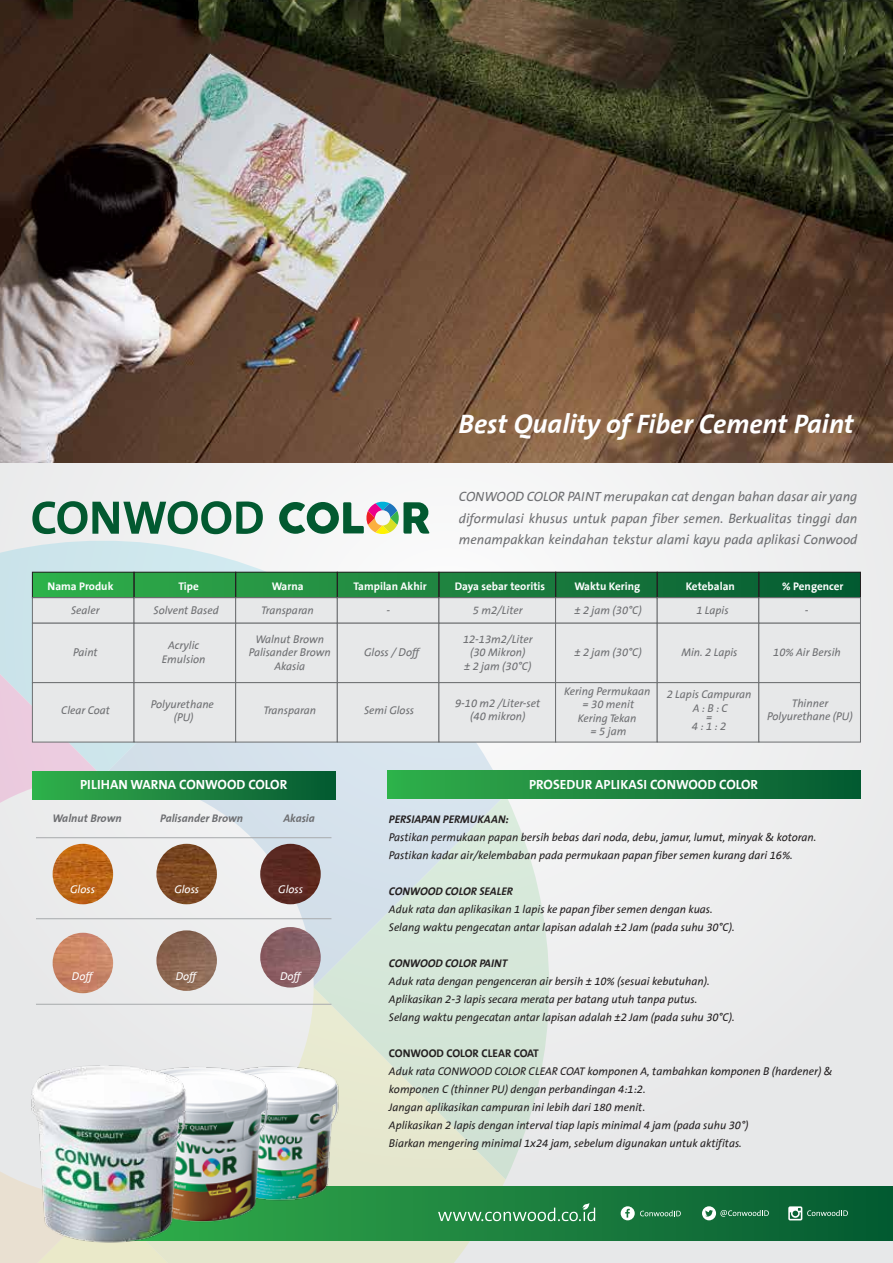
<style>
.page{position:relative;width:893px;height:1263px;background:#ecedee}
.page>*{position:absolute;margin:0;border:0;box-sizing:border-box;transform-origin:0 0}
.t1{font:italic 700 36.45px "INSEE";color:#fff}
.t2{font:italic 18px/21.6px "INSEE";color:#6d6e71;text-align:justify}
.t3{font:700 18px "INSEE";color:#fff}
.t4{font:italic 15px/18px "INSEE";color:#231f20}
.t5{font:italic 15px/13.5px "INSEE";color:#6d6e71;text-align:center}
.t6{font:700 15px "INSEE";color:#fff}
.t7{font:italic 700 15px "INSEE";color:#231f20}
.t8{font:italic 700 15px "INSEE";color:#6d6e71}
.t9{font:italic 15px "INSEE";color:#fff}
.t10{font:700 15px "INSEE";color:#231f20}
</style>
<div class="page">
<svg style="left:0;top:541px;width:295px;height:43px;fill:#cfe8ed"></svg>
<svg style="left:0;top:584px;width:103px;height:679px"></svg>
<svg style="left:103px;top:987px;width:403px;height:276px"></svg>
<svg style="left:103px;top:742px;width:403px;height:245px"></svg>
<svg style="left:314px;top:795px;width:235px;height:384px;background:#d9e5db"></svg>
<img style="left:0;top:0;width:893px;height:463px">
<svg style="left:279px;top:501px;width:151px;height:34px"></svg>
<svg style="left:32px;top:501px;width:231px;height:33px"></svg>
<div style="left:32px;top:572px;width:828px;height:26px;background:linear-gradient(to right,#32b04c,#065932)"></div>
<div style="left:32px;top:572px;width:102px;height:26px;border:1px solid #231f20"></div>
<div style="left:32px;top:597px;width:102px;height:26px;background:#e7e8e9;border:1px solid #6d6f71"></div>
<div style="left:32px;top:623px;width:102px;height:60px;background:#e7e8e9;border:1px solid #6d6f71"></div>
<div style="left:134px;top:572px;width:102px;height:26px;border:1px solid #231f20"></div>
<div style="left:134px;top:597px;width:102px;height:26px;background:#e7e8e9;border:1px solid #6d6f71"></div>
<div style="left:134px;top:623px;width:102px;height:60px;background:#e7e8e9;border:1px solid #6d6f71"></div>
<div style="left:235px;top:572px;width:102px;height:26px;border:1px solid #231f20"></div>
<div style="left:235px;top:597px;width:102px;height:26px;background:#e7e8e9;border:1px solid #6d6f71"></div>
<div style="left:235px;top:623px;width:102px;height:60px;background:#e7e8e9;border:1px solid #6d6f71"></div>
<div style="left:337px;top:572px;width:102px;height:26px;border:1px solid #231f20"></div>
<div style="left:337px;top:597px;width:102px;height:26px;background:#e7e8e9;border:1px solid #6d6f71"></div>
<div style="left:337px;top:623px;width:102px;height:60px;background:#e7e8e9;border:1px solid #6d6f71"></div>
<div style="left:439px;top:572px;width:117px;height:26px;border:1px solid #231f20"></div>
<div style="left:439px;top:597px;width:117px;height:26px;background:#e7e8e9;border:1px solid #6d6f71"></div>
<div style="left:439px;top:623px;width:117px;height:60px;background:#e7e8e9;border:1px solid #6d6f71"></div>
<div style="left:555px;top:572px;width:102px;height:26px;border:1px solid #231f20"></div>
<div style="left:555px;top:597px;width:102px;height:26px;background:#e7e8e9;border:1px solid #6d6f71"></div>
<div style="left:555px;top:623px;width:102px;height:60px;background:#e7e8e9;border:1px solid #6d6f71"></div>
<div style="left:657px;top:572px;width:102px;height:26px;border:1px solid #231f20"></div>
<div style="left:657px;top:597px;width:102px;height:26px;background:#e7e8e9;border:1px solid #6d6f71"></div>
<div style="left:657px;top:623px;width:102px;height:60px;background:#e7e8e9;border:1px solid #6d6f71"></div>
<div style="left:759px;top:572px;width:102px;height:26px;border:1px solid #231f20"></div>
<div style="left:759px;top:597px;width:102px;height:26px;background:#e7e8e9;border:1px solid #6d6f71"></div>
<div style="left:759px;top:623px;width:102px;height:60px;background:#e7e8e9;border:1px solid #6d6f71"></div>
<div style="left:32px;top:682px;width:102px;height:60px;background:#e7e8e9;border:1px solid #6d6f71"></div>
<div style="left:134px;top:682px;width:102px;height:60px;background:#e7e8e9;border:1px solid #6d6f71"></div>
<div style="left:235px;top:682px;width:102px;height:60px;background:#e7e8e9;border:1px solid #6d6f71"></div>
<div style="left:337px;top:682px;width:102px;height:60px;background:#e7e8e9;border:1px solid #6d6f71"></div>
<div style="left:439px;top:682px;width:117px;height:60px;background:#e7e8e9;border:1px solid #6d6f71"></div>
<div style="left:555px;top:682px;width:102px;height:60px;background:#e7e8e9;border:1px solid #6d6f71"></div>
<div style="left:657px;top:682px;width:102px;height:60px;background:#e7e8e9;border:1px solid #6d6f71"></div>
<div style="left:759px;top:682px;width:102px;height:60px;background:#e7e8e9;border:1px solid #6d6f71"></div>
<div style="left:387px;top:771px;width:474px;height:28px;background:linear-gradient(to right,#33b04c,#065932)"></div>
<img style="left:156px;top:844px;width:61px;height:60px;border-radius:30px">
<img style="left:260px;top:844px;width:61px;height:60px;border-radius:30px">
<img style="left:53px;top:844px;width:60px;height:60px;border-radius:30px">
<img style="left:156px;top:930px;width:61px;height:61px;border-radius:30px">
<img style="left:260px;top:927px;width:61px;height:60px;border-radius:30px">
<img style="left:53px;top:933px;width:60px;height:60px;border-radius:30px">
<div style="left:32px;top:771px;width:303px;height:28px;background:linear-gradient(to right,#32b04c,#065932)"></div>
<hr style="left:36px;top:918px;width:295px;height:1px;background:#a7aaac">
<hr style="left:36px;top:837px;width:295px;height:1px;background:#a7aaac">
<hr style="left:36px;top:1004px;width:295px;height:1px;background:#a7aaac">
<svg style="left:339px;top:1186px;width:554px;height:55px;background:#16773b"></svg>
<img style="left:339px;top:1047px;width:9px;height:176px">
<img style="left:268px;top:1045px;width:71px;height:202px">
<img style="left:24px;top:1040px;width:244px;height:215px">
<svg style="left:621px;top:1206px;width:60px;height:14px"></svg>
<svg style="left:702px;top:1206px;width:67px;height:14px"></svg>
<svg style="left:788px;top:1206px;width:60px;height:14px"></svg>
<svg style="left:438px;top:1203px;width:157px;height:18px;background:#469861"></svg>
<h1 class="t1" style="left:459px;top:404px;width:397px">Best Quality of Fiber Cement Paint</h1>
<p class="t2" style="left:459px;top:486px;width:400px">CONWOOD COLOR PAINT merupakan cat dengan bahan dasar air yang diformulasi khusus untuk papan fiber semen. Berkualitas tinggi dan menampakkan keindahan tekstur alami kayu pada aplikasi Conwood</p>
<p class="t6" style="left:48px;top:578px;width:68px">Nama Produk</p>
<p class="t6" style="left:178px;top:578px;width:22px">Tipe</p>
<p class="t6" style="left:272px;top:578px;width:33px">Warna</p>
<p class="t6" style="left:354px;top:578px;width:75px">Tampilan Akhir</p>
<p class="t6" style="left:455px;top:578px;width:92px">Daya sebar teoritis</p>
<p class="t6" style="left:574px;top:578px;width:67px">Waktu Kering</p>
<p class="t6" style="left:686px;top:578px;width:51px">Ketebalan</p>
<p class="t6" style="left:782px;top:578px;width:63px">% Pengencer</p>
<p class="t5" style="left:71px;top:603px;width:30px">Sealer</p>
<p class="t5" style="left:154px;top:603px;width:67px">Solvent Based</p>
<p class="t5" style="left:261px;top:603px;width:54px">Transparan</p>
<p class="t5" style="left:387px;top:603px;width:5px">-</p>
<p class="t5" style="left:473px;top:603px;width:51px">5 m2/Liter</p>
<p class="t5" style="left:574px;top:603px;width:69px">± 2 jam (30°C)</p>
<p class="t5" style="left:696px;top:603px;width:34px">1 Lapis</p>
<p class="t5" style="left:805px;top:603px;width:5px">-</p>
<p class="t5" style="left:73px;top:646px;width:26px">Paint</p>
<p class="t5" style="left:162px;top:639px;width:45px">Acrylic<br>Emulsion</p>
<p class="t5" style="left:249px;top:632px;width:84px">Walnut Brown<br>Palisander Brown<br>Akasia</p>
<p class="t5" style="left:463px;top:632px;width:71px">12-13m2/Liter (30 Mikron)<br>± 2 jam (30°C)</p>
<p class="t5" style="left:574px;top:646px;width:69px">± 2 jam (30°C)</p>
<p class="t5" style="left:681px;top:646px;width:58px">Min. 2 Lapis</p>
<p class="t5" style="left:773px;top:646px;width:69px">10% Air Bersih</p>
<p class="t5" style="left:364px;top:646px;width:57px">Gloss / Doff</p>
<p class="t5" style="left:61px;top:703px;width:50px">Clear Coat</p>
<p class="t5" style="left:151px;top:697px;width:65px">Polyurethane (PU)</p>
<p class="t5" style="left:263px;top:703px;width:54px">Transparan</p>
<p class="t5" style="left:364px;top:703px;width:52px">Semi Gloss</p>
<p class="t5" style="left:455px;top:697px;width:87px">9-10 m2 /Liter-set (40 mikron)</p>
<p class="t5" style="left:564px;top:685px;width:88px">Kering Permukaan = 30 menit<br>Kering Tekan<br>= 5 jam</p>
<p class="t5" style="left:667px;top:687px;width:86px">2 Lapis Campuran</p>
<p class="t5" style="left:693px;top:702px;width:37px">A : B : C</p>
<p class="t5" style="left:706px;top:711px;width:8px">=</p>
<p class="t5" style="left:692px;top:720px;width:36px">4 : 1 : 2</p>
<p class="t5" style="left:767px;top:697px;width:87px">Thinner<br>Polyurethane (PU)</p>
<p class="t3" style="left:80px;top:774px;width:209px">PILIHAN WARNA CONWOOD COLOR</p>
<p class="t3" style="left:529px;top:775px;width:231px">PROSEDUR APLIKASI CONWOOD COLOR</p>
<p class="t8" style="left:53px;top:810px;width:71px">Walnut Brown</p>
<p class="t8" style="left:160px;top:810px;width:84px">Palisander Brown</p>
<p class="t8" style="left:283px;top:810px;width:33px">Akasia</p>
<p class="t9" style="left:70px;top:882px;width:26px">Gloss</p>
<p class="t9" style="left:174px;top:882px;width:26px">Gloss</p>
<p class="t9" style="left:278px;top:882px;width:26px">Gloss</p>
<p class="t9" style="left:72px;top:969px;width:22px">Doff</p>
<p class="t9" style="left:176px;top:969px;width:22px">Doff</p>
<p class="t9" style="left:280px;top:969px;width:22px">Doff</p>
<p class="t7" style="left:389px;top:811px;width:121px">PERSIAPAN PERMUKAAN:</p>
<p class="t4" style="left:389px;top:829px;width:429px">Pastikan permukaan papan bersih bebas dari noda, debu, jamur, lumut, minyak &amp; kotoran.<br>Pastikan kadar air/kelembaban pada permukaan papan fiber semen kurang dari 16%.</p>
<p class="t7" style="left:389px;top:883px;width:126px">CONWOOD COLOR SEALER</p>
<p class="t4" style="left:389px;top:901px;width:347px">Aduk rata dan aplikasikan 1 lapis ke papan fiber semen dengan kuas.<br>Selang waktu pengecatan antar lapisan adalah ±2 Jam (pada suhu 30°C).</p>
<p class="t7" style="left:389px;top:955px;width:120px">CONWOOD COLOR PAINT</p>
<p class="t4" style="left:389px;top:973px;width:347px">Aduk rata dengan pengenceran air bersih ± 10% (sesuai kebutuhan).<br>Aplikasikan 2-3 lapis secara merata per batang utuh tanpa putus.<br>Selang waktu pengecatan antar lapisan adalah ±2 Jam (pada suhu 30°C).</p>
<p class="t10" style="left:389px;top:1045px;width:151px">CONWOOD COLOR CLEAR COAT</p>
<p class="t4" style="left:389px;top:1063px;width:445px">Aduk rata CONWOOD COLOR CLEAR COAT komponen A, tambahkan komponen B (hardener) &amp; komponen C (thinner PU) dengan perbandingan 4:1:2.<br>Jangan aplikasikan campuran ini lebih dari 180 menit.<br>Aplikasikan 2 lapis dengan interval tiap lapis minimal 4 jam (pada suhu 30°)<br>Biarkan mengering minimal 1x24 jam, sebelum digunakan untuk aktifitas.</p>
</div>
